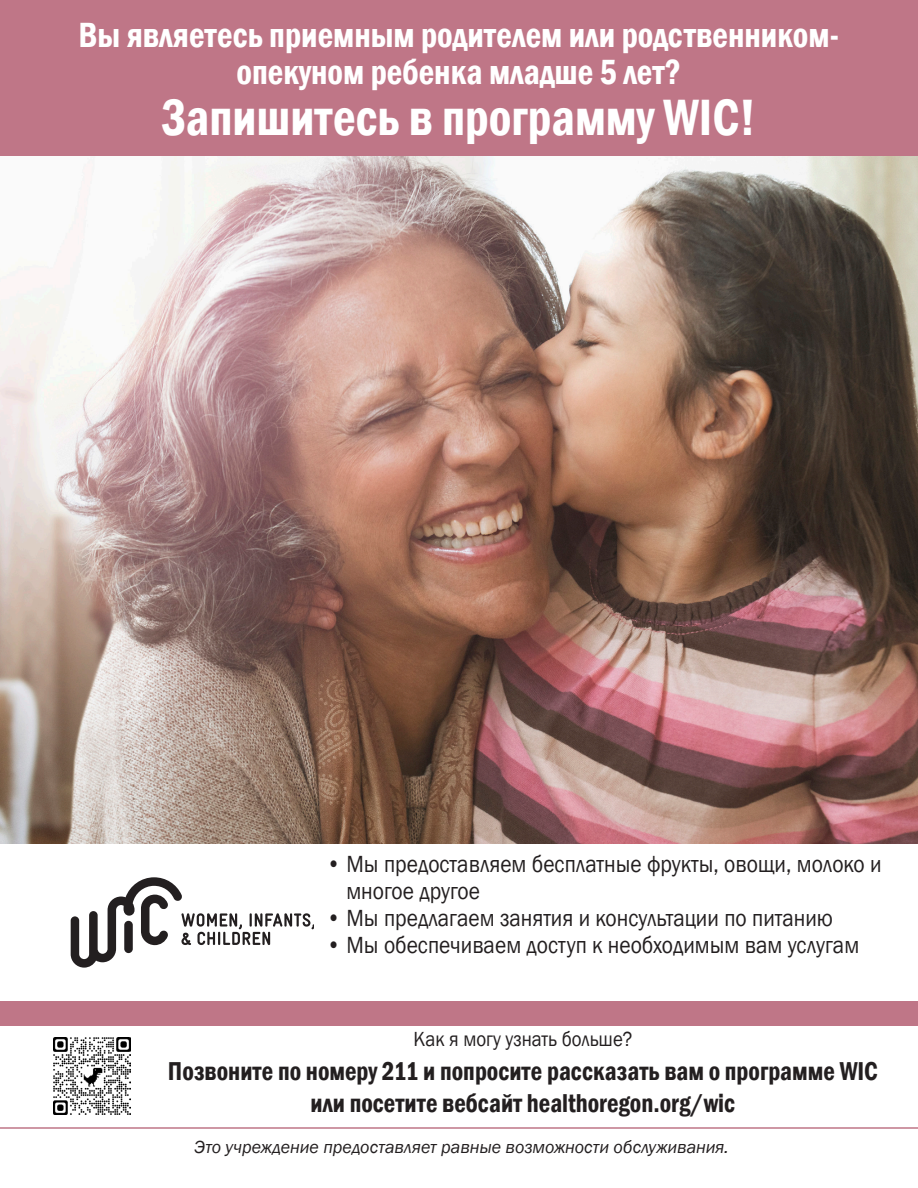
<style>
.page{position:relative;width:918px;height:1188px;background:#fff}
.page>*{position:absolute;margin:0;border:0;box-sizing:border-box;transform-origin:0 0}
.t1{font:600 condensed 52.5px "Franklin Gothic";color:#fff;scale:.94 1}
.t2{font:600 condensed 36px/36.6px "Franklin Gothic";color:#fff;text-align:center;scale:.94 1}
.t3{font:600 condensed 26.55px/32.2px "Franklin Gothic";color:#231f20;text-align:center;scale:.94 1}
.t4{font:24px/27px "Franklin Gothic";color:#231f20;scale:.9 1}
.t5{font:21px "Franklin Gothic";color:#231f20;scale:.9 1}
.t6{font:italic 18px "Franklin Gothic";color:#231f20}
</style>
<div class="page">
<img style="left:0;top:156px;width:918px;height:687px">
<svg style="left:71px;top:877px;width:243px;height:91px"></svg>
<div style="left:0;top:0;width:918px;height:156px;background:#bf7687"></div>
<div style="left:0;top:1001px;width:918px;height:24px;background:#bf7687"></div>
<hr style="left:0;top:1127px;width:918px;height:2px;background:#bf7687">
<img style="left:53px;top:1038px;width:77px;height:76px">
<h2 class="t2" style="left:79px;top:17px;width:810px">Вы являетесь приемным родителем или родственником&shy;опекуном ребенка младше 5 лет?</h2>
<h1 class="t1" style="left:161px;top:82px;width:634px">Запишитесь в программу WIC!</h1>
<p class="t4" style="left:346px;top:851px;width:596px;text-indent:-20px">• Мы предоставляем бесплатные фрукты, овощи, молоко и многое другое</p>
<p class="t4" style="left:327px;top:905px;width:564px">• Мы предлагаем занятия и консультации по питанию</p>
<p class="t4" style="left:327px;top:932px;width:593px">• Мы обеспечиваем доступ к необходимым вам услугам</p>
<p class="t5" style="left:413px;top:1026px;width:245px">Как я могу узнать больше?</p>
<p class="t3" style="left:168px;top:1055px;width:757px">Позвоните по номеру 211 и попросите рассказать вам о программе WIC или посетите вебсайт healthoregon.org/wic</p>
<p class="t6" style="left:194px;top:1136px;width:536px">Это учреждение предоставляет равные возможности обслуживания.</p>
</div>
